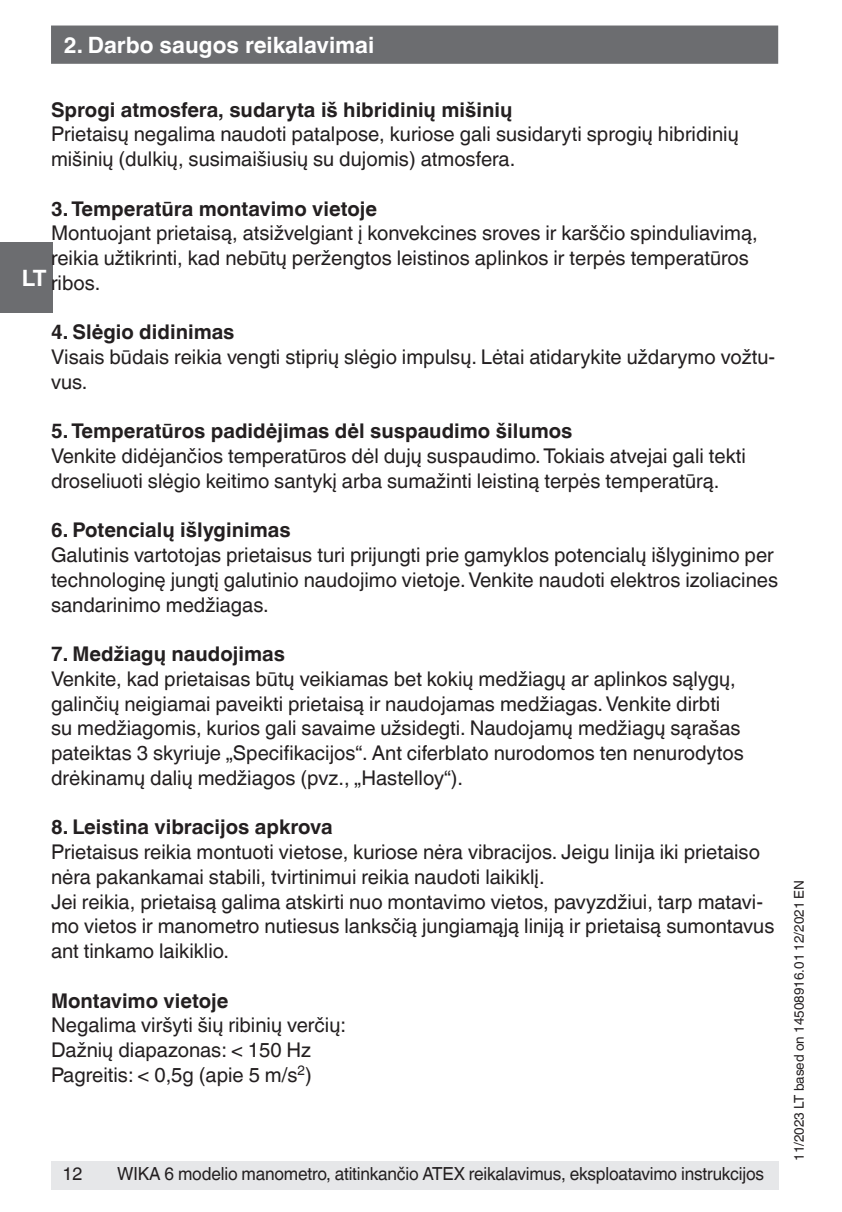
<style>
.page{position:relative;width:842px;height:1212px;background:#fff}
.page>*{position:absolute;margin:0;border:0;box-sizing:border-box;transform-origin:0 0}
.t1{font:700 22.5px "Helvetica World";color:#fff}
.t2{font:20.25px/24.8px "Helvetica World";color:#231f20}
.t3{font:700 20.25px "Helvetica World";color:#231f20}
.t4{font:18px "Helvetica World";letter-spacing:-.01em;color:#231f20;scale:.96 1}
.t5{font:18px "Helvetica World";letter-spacing:-.01em;color:#231f20}
.t6{font:13.5px "Helvetica World";color:#231f20}
</style>
<div class="page">
<div style="left:51px;top:1161px;width:727px;height:29px;background:#e6e7e9"></div>
<div style="left:51px;top:26px;width:727px;height:38px;background:#6c6d70;border:2px solid #6c6d70"></div>
<div style="left:0;top:242px;width:53px;height:71px;background:#6c6d70"></div>
<p class="t1" style="left:64px;top:32px;width:312px">2. Darbo saugos reikalavimai</p>
<p class="t3" style="left:51px;top:98px;width:463px">Sprogi atmosfera, sudaryta iš hibridinių mišinių</p>
<p class="t2" style="left:51px;top:122px;width:689px">Prietaisų negalima naudoti patalpose, kuriose gali susidaryti sprogių hibridinių mišinių (dulkių, susimaišiusių su dujomis) atmosfera.</p>
<p class="t3" style="left:51px;top:197px;width:328px">3. Temperatūra montavimo vietoje</p>
<p class="t2" style="left:51px;top:221px;width:708px">Montuojant prietaisą, atsižvelgiant į konvekcines sroves ir karščio spinduliavimą, reikia užtikrinti, kad nebūtų peržengtos leistinos aplinkos ir terpės temperatūros ribos.</p>
<p class="t3" style="left:51px;top:320px;width:185px">4. Slėgio didinimas</p>
<p class="t2" style="left:51px;top:345px;width:726px">Visais būdais reikia vengti stiprių slėgio impulsų. Lėtai atidarykite uždarymo vožtu&shy;vus.</p>
<p class="t3" style="left:51px;top:419px;width:523px">5. Temperatūros padidėjimas dėl suspaudimo šilumos</p>
<p class="t2" style="left:51px;top:444px;width:696px">Venkite didėjančios temperatūros dėl dujų suspaudimo. Tokiais atvejai gali tekti droseliuoti slėgio keitimo santykį arba sumažinti leistiną terpės temperatūrą.</p>
<p class="t3" style="left:51px;top:518px;width:241px">6. Potencialų išlyginimas</p>
<p class="t2" style="left:51px;top:543px;width:729px">Galutinis vartotojas prietaisus turi prijungti prie gamyklos potencialų išlyginimo per technologinę jungtį galutinio naudojimo vietoje. Venkite naudoti elektros izoliacines sandarinimo medžiagas.</p>
<p class="t3" style="left:51px;top:642px;width:236px">7. Medžiagų naudojimas</p>
<p class="t2" style="left:51px;top:666px;width:694px">Venkite, kad prietaisas būtų veikiamas bet kokių medžiagų ar aplinkos sąlygų, galinčių neigiamai paveikti prietaisą ir naudojamas medžiagas. Venkite dirbti su medžiagomis, kurios gali savaime užsidegti. Naudojamų medžiagų sąrašas pateiktas 3 skyriuje „Specifikacijos“. Ant ciferblato nurodomos ten nenurodytos drėkinamų dalių medžiagos (pvz., „Hastelloy“).</p>
<p class="t3" style="left:51px;top:815px;width:283px">8. Leistina vibracijos apkrova</p>
<p class="t2" style="left:51px;top:840px;width:725px">Prietaisus reikia montuoti vietose, kuriose nėra vibracijos. Jeigu linija iki prietaiso nėra pakankamai stabili, tvirtinimui reikia naudoti laikiklį.<br>Jei reikia, prietaisą galima atskirti nuo montavimo vietos, pavyzdžiui, tarp matavi&shy;mo vietos ir manometro nutiesus lanksčią jungiamąją liniją ir prietaisą sumontavus ant tinkamo laikiklio.</p>
<p class="t3" style="left:51px;top:989px;width:179px">Montavimo vietoje</p>
<p class="t2" style="left:51px;top:1013px;width:297px">Negalima viršyti šių ribinių verčių:<br>Dažnių diapazonas: &lt; 150 Hz<br>Pagreitis: &lt; 0,5g (apie 5 m/s<sup>2</sup>)</p>
<p class="t1" style="left:22px;top:265px;width:26px">LT</p>
<p class="t5" style="left:63px;top:1163px;width:22px">12</p>
<p class="t4" style="left:117px;top:1163px;width:675px">WIKA 6 modelio manometro, atitinkančio ATEX reikalavimus, eksploatavimo instrukcijos</p>
<p class="t6" style="left:791px;top:1161px;width:282px;rotate:-90deg">11/2023 LT based on 14508916.01 12/2021 EN</p>
</div>
